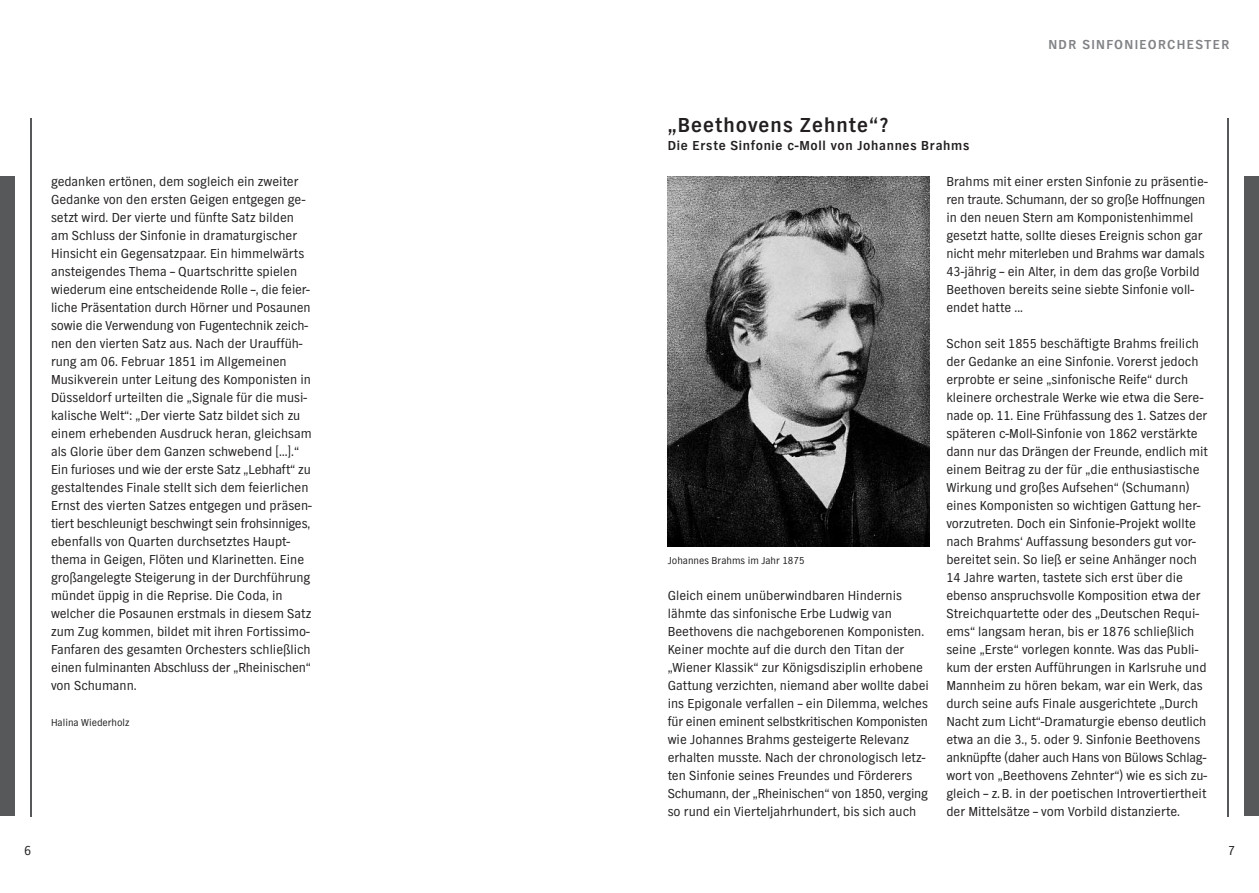
<style>
.page{position:relative;width:1259px;height:893px;background:#fff}
.page>*{position:absolute;margin:0;border:0;box-sizing:border-box;transform-origin:0 0}
.t1{font:700 21px "NDR Sans";letter-spacing:.05em;color:#231f20}
.t2{font:13.5px/18px "NDR Sans";color:#231f20}
.t3{font:700 13.5px "NDR Sans";letter-spacing:.05em;color:#231f20}
.t4{font:700 13.5px "NDR Sans";letter-spacing:.1em;color:#808285}
.t5{font:10.5px "NDR Sans";color:#231f20}
</style>
<div class="page">
<div style="left:1244px;top:176px;width:15px;height:640px;background:#57585a"></div>
<hr style="left:1227px;top:118px;width:2px;height:698px;background:#57585a">
<div style="left:0;top:176px;width:15px;height:640px;background:#57585a"></div>
<hr style="left:30px;top:118px;width:1px;height:698px;background:#57585a">
<img style="left:668px;top:176px;width:261px;height:370px">
<p class="t2" style="left:51px;top:174px;width:262px">gedanken ertönen, dem sogleich ein zweiter Gedanke von den ersten Geigen entgegen ge&shy;setzt wird. Der vierte und fünfte Satz bilden am Schluss der Sinfonie in dramaturgischer Hinsicht ein Gegensatzpaar. Ein himmelwärts ansteigendes Thema – Quartschritte spielen wiederum eine entscheidende Rolle –, die feier&shy;liche Präsentation durch Hörner und Posaunen sowie die Verwendung von Fugentechnik zeich&shy;nen den vierten Satz aus. Nach der Urauffüh&shy;rung am 06. Februar 1851 im Allgemeinen Musikverein unter Leitung des Komponisten in Düsseldorf urteilten die „Signale für die musi&shy;kalische Welt“: „Der vierte Satz bildet sich zu einem erhebenden Ausdruck heran, gleichsam als Glorie über dem Ganzen schwebend […].“ Ein furioses und wie der erste Satz „Lebhaft“ zu gestaltendes Finale stellt sich dem feierlichen Ernst des vierten Satzes entgegen und präsen&shy;tiert beschleunigt beschwingt sein frohsinniges, ebenfalls von Quarten durchsetztes Haupt&shy;thema in Geigen, Flöten und Klarinetten. Eine großangelegte Steigerung in der Durchführung mündet üppig in die Reprise. Die Coda, in welcher die Posaunen erstmals in diesem Satz zum Zug kommen, bildet mit ihren Fortissimo-Fanfaren des gesamten Orchesters schließlich einen fulminanten Abschluss der „Rheinischen“ von Schumann.</p>
<p class="t5" style="left:51px;top:719px;width:80px">Halina Wiederholz</p>
<h1 class="t1" style="left:668px;top:117px;width:222px">„Beethovens Zehnte“?</h1>
<p class="t3" style="left:668px;top:141px;width:303px">Die Erste Sinfonie c-Moll von Johannes Brahms</p>
<p class="t4" style="left:1048px;top:39px;width:182px">NDR SINFONIEORCHESTER</p>
<p class="t5" style="left:668px;top:557px;width:138px">Johannes Brahms im Jahr 1875</p>
<p class="t2" style="left:668px;top:588px;width:263px">Gleich einem unüberwindbaren Hindernis lähmte das sinfonische Erbe Ludwig van Beethovens die nachgeborenen Komponisten.<br>Keiner mochte auf die durch den Titan der „Wiener Klassik“ zur Königsdisziplin erhobene Gattung verzichten, niemand aber wollte dabei ins Epigonale verfallen – ein Dilemma, welches für einen eminent selbstkritischen Komponisten wie Johannes Brahms gesteigerte Relevanz erhalten musste. Nach der chronologisch letz&shy;ten Sinfonie seines Freundes und Förderers Schumann, der „Rheinischen“ von 1850, verging so rund ein Vierteljahrhundert, bis sich auch</p>
<p class="t2" style="left:946px;top:174px;width:263px">Brahms mit einer ersten Sinfonie zu präsentie&shy;ren traute. Schumann, der so große Hoffnungen in den neuen Stern am Komponistenhimmel gesetzt hatte, sollte dieses Ereignis schon gar nicht mehr miterleben und Brahms war damals 43-jährig – ein Alter, in dem das große Vorbild Beethoven bereits seine siebte Sinfonie voll&shy;endet hatte ...</p>
<p class="t2" style="left:946px;top:336px;width:263px">Schon seit 1855 beschäftigte Brahms freilich der Gedanke an eine Sinfonie. Vorerst jedoch erprobte er seine „sinfonische Reife“ durch kleinere orchestrale Werke wie etwa die Sere&shy;nade op. 11. Eine Frühfassung des 1. Satzes der späteren c-Moll-Sinfonie von 1862 verstärkte dann nur das Drängen der Freunde, endlich mit einem Beitrag zu der für „die enthusiastische Wirkung und großes Aufsehen“ (Schumann) eines Komponisten so wichtigen Gattung her&shy;vorzutreten. Doch ein Sinfonie-Projekt wollte nach Brahms‘ Auffassung besonders gut vor&shy;bereitet sein. So ließ er seine Anhänger noch 14 Jahre warten, tastete sich erst über die ebenso anspruchsvolle Komposition etwa der Streichquartette oder des „Deutschen Requi&shy;ems“ langsam heran, bis er 1876 schließlich seine „Erste“ vorlegen konnte. Was das Publi&shy;kum der ersten Aufführungen in Karlsruhe und Mannheim zu hören bekam, war ein Werk, das durch seine aufs Finale ausgerichtete „Durch Nacht zum Licht“-Dramaturgie ebenso deutlich etwa an die 3., 5. oder 9. Sinfonie Beethovens anknüpfte (daher auch Hans von Bülows Schlag&shy;wort von „Beethovens Zehnter“) wie es sich zu&shy;gleich – z. B. in der poetischen Introvertiertheit der Mittelsätze – vom Vorbild distanzierte.</p>
<p class="t2" style="left:24px;top:842px;width:9px">6</p>
<p class="t2" style="left:1227px;top:842px;width:9px">7</p>
</div>
